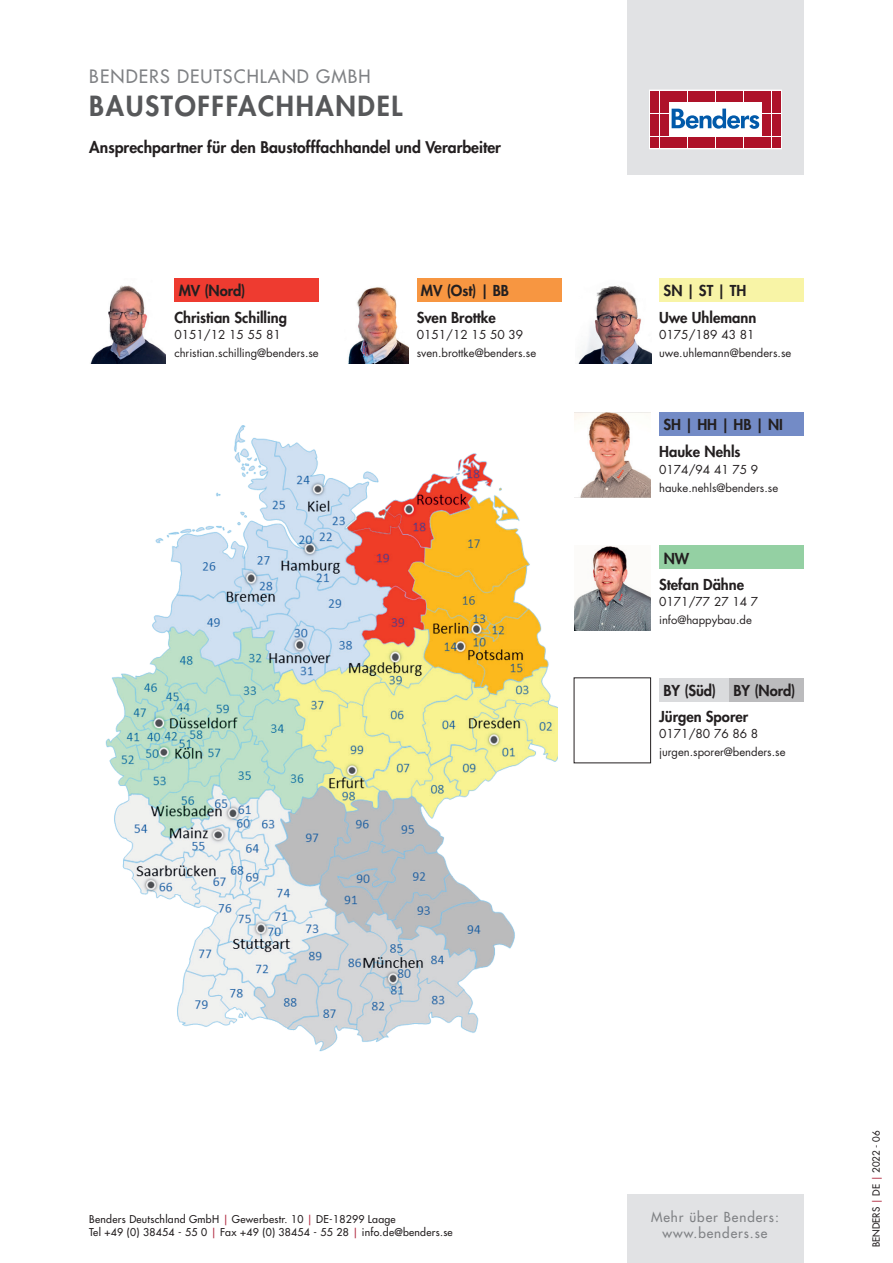
<style>
.page{position:relative;width:893px;height:1263px;background:#fff}
.page>*{position:absolute;margin:0;border:0;box-sizing:border-box;transform-origin:0 0}
.t1{font:800 27px "Futura Std";letter-spacing:.06em;color:#57585a}
.t2{font:500 18px "Futura Std";letter-spacing:.06em;color:#808285}
.t3{font:800 15.6px "Futura Std";color:#231f20}
.t4{font:800 14.7px/26.2px "Futura Std";color:#231f20;text-align:center}
.t5{font:500 13.5px/16.2px "Futura Std";letter-spacing:.07em;color:#808285;text-align:center}
.t6{font:12px "Futura Std";color:#231f20}
.t7{font:11.25px "Futura Std";color:#231f20}
.t8{font:500 10.5px/13.5px "Futura Std";letter-spacing:.025em;color:#231f20}
.t9{font:500 9.75px "Futura Std";color:#231f20}
.s1{color:#af263d}
</style>
<div class="page">
<div style="left:659px;top:678px;width:145px;height:23px;background:#dadbdd"></div>
<img style="left:574px;top:546px;width:77px;height:85px">
<div style="left:659px;top:546px;width:145px;height:23px;background:#94d0a3"></div>
<div style="left:627px;top:1195px;width:177px;height:68px;background:#e1e2e4"></div>
<div style="left:627px;top:0;width:177px;height:174px;background:#e1e2e4"></div>
<svg style="left:651px;top:92px;width:128px;height:55px;background:#f1dade"></svg>
<div style="left:649px;top:90px;width:132px;height:59px;border:1px solid #fff"></div>
<div style="left:651px;top:91px;width:8px;height:11px;background:#ae1229"></div>
<div style="left:660px;top:91px;width:8px;height:11px;background:#ae1229"></div>
<div style="left:651px;top:103px;width:8px;height:10px;background:#ae1229"></div>
<div style="left:660px;top:103px;width:8px;height:10px;background:#ae1229"></div>
<div style="left:651px;top:114px;width:8px;height:11px;background:#ae1229"></div>
<div style="left:660px;top:114px;width:8px;height:11px;background:#ae1229"></div>
<div style="left:651px;top:126px;width:8px;height:10px;background:#ae1229"></div>
<div style="left:660px;top:126px;width:8px;height:10px;background:#ae1229"></div>
<div style="left:651px;top:137px;width:8px;height:11px;background:#ae1229"></div>
<div style="left:660px;top:137px;width:8px;height:11px;background:#ae1229"></div>
<div style="left:669px;top:91px;width:8px;height:11px;background:#ae1229"></div>
<div style="left:679px;top:91px;width:8px;height:11px;background:#ae1229"></div>
<div style="left:688px;top:91px;width:8px;height:11px;background:#ae1229"></div>
<div style="left:697px;top:91px;width:9px;height:11px;background:#ae1229"></div>
<div style="left:707px;top:91px;width:8px;height:11px;background:#ae1229"></div>
<div style="left:716px;top:91px;width:8px;height:11px;background:#ae1229"></div>
<div style="left:725px;top:91px;width:9px;height:11px;background:#ae1229"></div>
<div style="left:735px;top:91px;width:8px;height:11px;background:#ae1229"></div>
<div style="left:744px;top:91px;width:8px;height:11px;background:#ae1229"></div>
<div style="left:753px;top:91px;width:9px;height:11px;background:#ae1229"></div>
<div style="left:669px;top:137px;width:8px;height:11px;background:#ae1229"></div>
<div style="left:679px;top:137px;width:8px;height:11px;background:#ae1229"></div>
<div style="left:688px;top:137px;width:8px;height:11px;background:#ae1229"></div>
<div style="left:697px;top:137px;width:9px;height:11px;background:#ae1229"></div>
<div style="left:707px;top:137px;width:8px;height:11px;background:#ae1229"></div>
<div style="left:716px;top:137px;width:8px;height:11px;background:#ae1229"></div>
<div style="left:725px;top:137px;width:9px;height:11px;background:#ae1229"></div>
<div style="left:735px;top:137px;width:8px;height:11px;background:#ae1229"></div>
<div style="left:744px;top:137px;width:8px;height:11px;background:#ae1229"></div>
<div style="left:753px;top:137px;width:9px;height:11px;background:#ae1229"></div>
<div style="left:763px;top:91px;width:8px;height:11px;background:#ae1229"></div>
<div style="left:772px;top:91px;width:8px;height:11px;background:#ae1229"></div>
<div style="left:763px;top:103px;width:8px;height:10px;background:#ae1229"></div>
<div style="left:772px;top:103px;width:8px;height:10px;background:#ae1229"></div>
<div style="left:763px;top:114px;width:8px;height:11px;background:#ae1229"></div>
<div style="left:772px;top:114px;width:8px;height:11px;background:#ae1229"></div>
<div style="left:763px;top:126px;width:8px;height:10px;background:#ae1229"></div>
<div style="left:772px;top:126px;width:8px;height:10px;background:#ae1229"></div>
<div style="left:763px;top:137px;width:8px;height:11px;background:#ae1229"></div>
<div style="left:772px;top:137px;width:8px;height:11px;background:#ae1229"></div>
<svg style="left:672px;top:109px;width:87px;height:20px;background:#8bb3d8"></svg>
<img style="left:106px;top:425px;width:451px;height:627px">
<img style="left:90px;top:285px;width:76px;height:79px">
<div style="left:174px;top:279px;width:145px;height:23px;background:#ee3b30"></div>
<img style="left:348px;top:287px;width:60px;height:77px">
<div style="left:417px;top:279px;width:144px;height:23px;background:#f79641"></div>
<img style="left:574px;top:412px;width:77px;height:85px">
<div style="left:659px;top:412px;width:145px;height:24px;background:#738bc6"></div>
<div style="left:659px;top:279px;width:145px;height:23px;background:#f8f4a6"></div>
<img style="left:578px;top:285px;width:74px;height:79px">
<div style="left:729px;top:678px;width:75px;height:23px;background:#bbbbbd"></div>
<h2 class="t2" style="left:89px;top:65px;width:283px">BENDERS DEUTSCHLAND GMBH</h2>
<h1 class="t1" style="left:89px;top:89px;width:315px">BAUSTOFFFACHHANDEL</h1>
<h3 class="t3" style="left:89px;top:138px;width:413px">Ansprechpartner für den Baustofffachhandel und Verarbeiter</h3>
<h3 class="t4" style="left:179px;top:278px;width:68px">MV (Nord)</h3>
<h3 class="t4" style="left:174px;top:304px;width:114px">Christian Schilling</h3>
<p class="t6" style="left:174px;top:327px;width:108px">0151/12 15 55 81</p>
<p class="t7" style="left:174px;top:345px;width:146px">christian.schilling@benders.se</p>
<h3 class="t4" style="left:421px;top:278px;width:90px">MV (Ost) | BB</h3>
<h3 class="t4" style="left:417px;top:304px;width:81px">Sven Brottke</h3>
<p class="t6" style="left:417px;top:327px;width:108px">0151/12 15 50 39</p>
<p class="t7" style="left:417px;top:345px;width:121px">sven.brottke@benders.se</p>
<h3 class="t4" style="left:659px;top:278px;width:99px">SN | ST | TH<br>Uwe Uhlemann</h3>
<p class="t6" style="left:659px;top:327px;width:97px">0175/189 43 81</p>
<p class="t7" style="left:659px;top:345px;width:134px">uwe.uhlemann@benders.se</p>
<h3 class="t4" style="left:663px;top:412px;width:121px">SH | HH | HB | NI</h3>
<h3 class="t4" style="left:659px;top:438px;width:83px">Hauke Nehls</h3>
<p class="t6" style="left:659px;top:462px;width:101px">0174/94 41 75 9</p>
<p class="t7" style="left:659px;top:480px;width:121px">hauke.nehls@benders.se</p>
<h3 class="t4" style="left:664px;top:545px;width:27px">NW</h3>
<h3 class="t4" style="left:659px;top:571px;width:87px">Stefan Dähne</h3>
<p class="t6" style="left:659px;top:594px;width:101px">0171/77 27 14 7</p>
<p class="t7" style="left:659px;top:612px;width:94px">info@happybau.de</p>
<h3 class="t4" style="left:663px;top:677px;width:54px">BY (Süd)</h3>
<h3 class="t4" style="left:733px;top:677px;width:63px">BY (Nord)</h3>
<h3 class="t4" style="left:659px;top:703px;width:91px">Jürgen Sporer</h3>
<p class="t6" style="left:659px;top:726px;width:101px">0171/80 76 86 8</p>
<p class="t7" style="left:659px;top:745px;width:128px">jurgen.sporer@benders.se</p>
<p class="t8" style="left:89px;top:1212px;width:365px">Benders Deutschland GmbH <span class="s1">|</span> Gewerbestr. 10 <span class="s1">|</span> DE-18299 Laage<br>Tel +49 (0) 38454 - 55 0 <span class="s1">|</span> Fax +49 (0) 38454 - 55 28 <span class="s1">|</span> info.de@benders.se</p>
<p class="t5" style="left:651px;top:1209px;width:129px">Mehr über Benders: www.benders.se</p>
<p class="t9" style="left:870px;top:1247px;width:118px;rotate:-90deg">BENDERS <span class="s1">|</span> DE <span class="s1">|</span> 2022 - 06</p>
</div>
